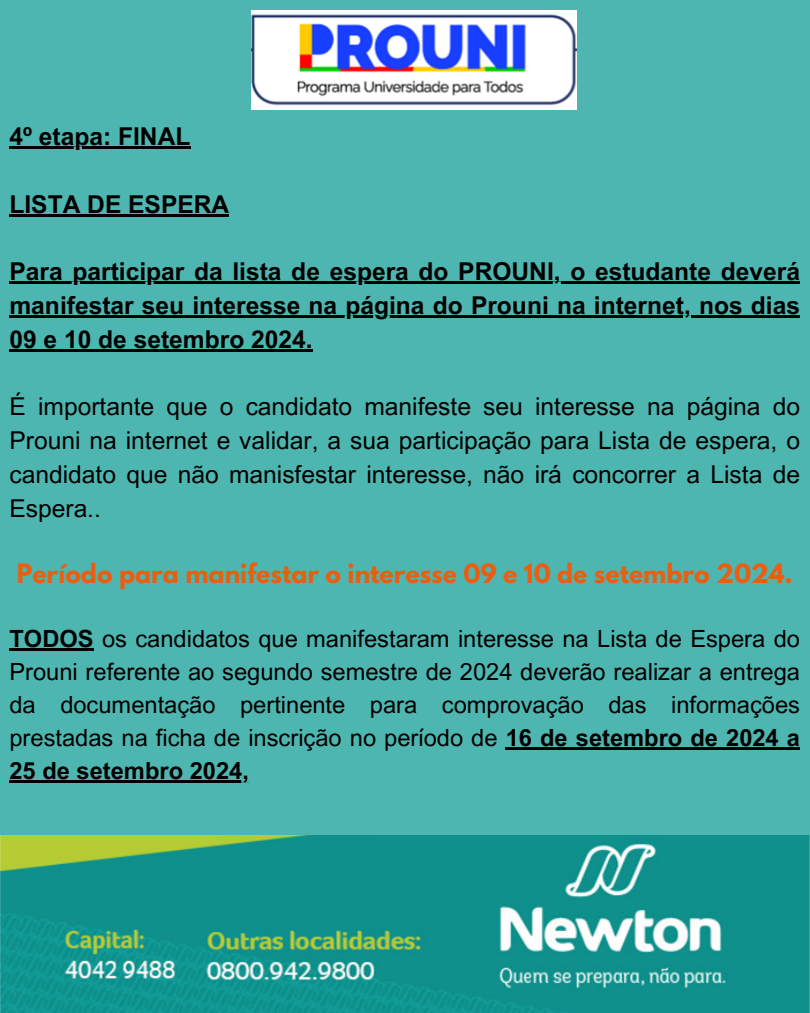
<style>
.page{position:relative;width:810px;height:1013px;background:#fff}
.page>*{position:absolute;margin:0;border:0;box-sizing:border-box;transform-origin:0 0}
.t1{font:24.6px/33.8px "Arial MT Pro";color:#000;text-align:justify}
.t2{font:700 24.6px/33.8px "Arial MT Pro";color:#000}
.t3{font:23.7px/33px "Arial MT Pro";color:#000;text-align:justify}
.t4{font:700 23.6px "League Spartan";color:#eb5e11}
.s1{font-weight:700}
</style>
<div class="page">
<div style="left:0;top:0;width:810px;height:1012px;background:#4eb6b0"></div>
<img style="left:251px;top:11px;width:325px;height:99px">
<img style="left:0;top:835px;width:810px;height:177px">
<hr style="left:9px;top:147px;width:181px;height:2px;background:#000">
<hr style="left:9px;top:214px;width:220px;height:2px;background:#000">
<hr style="left:9px;top:282px;width:791px;height:2px;background:#000">
<hr style="left:9px;top:315px;width:791px;height:3px;background:#000">
<hr style="left:9px;top:349px;width:304px;height:2px;background:#000">
<hr style="left:9px;top:648px;width:85px;height:2px;background:#000">
<hr style="left:506px;top:747px;width:294px;height:2px;background:#000">
<hr style="left:9px;top:780px;width:240px;height:2px;background:#000">
<h1 class="t2" style="left:9px;top:123px;width:183px">4º etapa: FINAL</h1>
<h2 class="t2" style="left:9px;top:190px;width:221px">LISTA DE ESPERA</h2>
<p class="t2" style="left:9px;top:258px;width:792px">Para participar da lista de espera do PROUNI, o estudante deverá</p>
<h2 class="t2" style="left:9px;top:291px;width:792px">manifestar seu interesse na página do Prouni na internet, nos dias<br>09 e 10 de setembro 2024.</h2>
<h2 class="t1" style="left:9px;top:393px;width:792px">É importante que o candidato manifeste seu interesse na página do</h2>
<p class="t1" style="left:9px;top:426px;width:792px">Prouni na internet e validar, a sua participação para Lista de espera, o candidato que não manisfestar interesse, não irá concorrer a Lista de Espera..</p>
<p class="t4" style="left:17px;top:561px;width:778px">Período para manifestar o interesse 09 e 10 de setembro 2024.</p>
<p class="t3" style="left:9px;top:624px;width:792px"><span class="s1">TODOS</span> os candidatos que manifestaram interesse na Lista de Espera do Prouni referente ao segundo semestre de 2024 deverão realizar a entrega da documentação pertinente para comprovação das informações prestadas na ficha de inscrição no período de <span class="s1">16 de setembro de 2024 a 25 de setembro 2024,</span></p>
</div>
